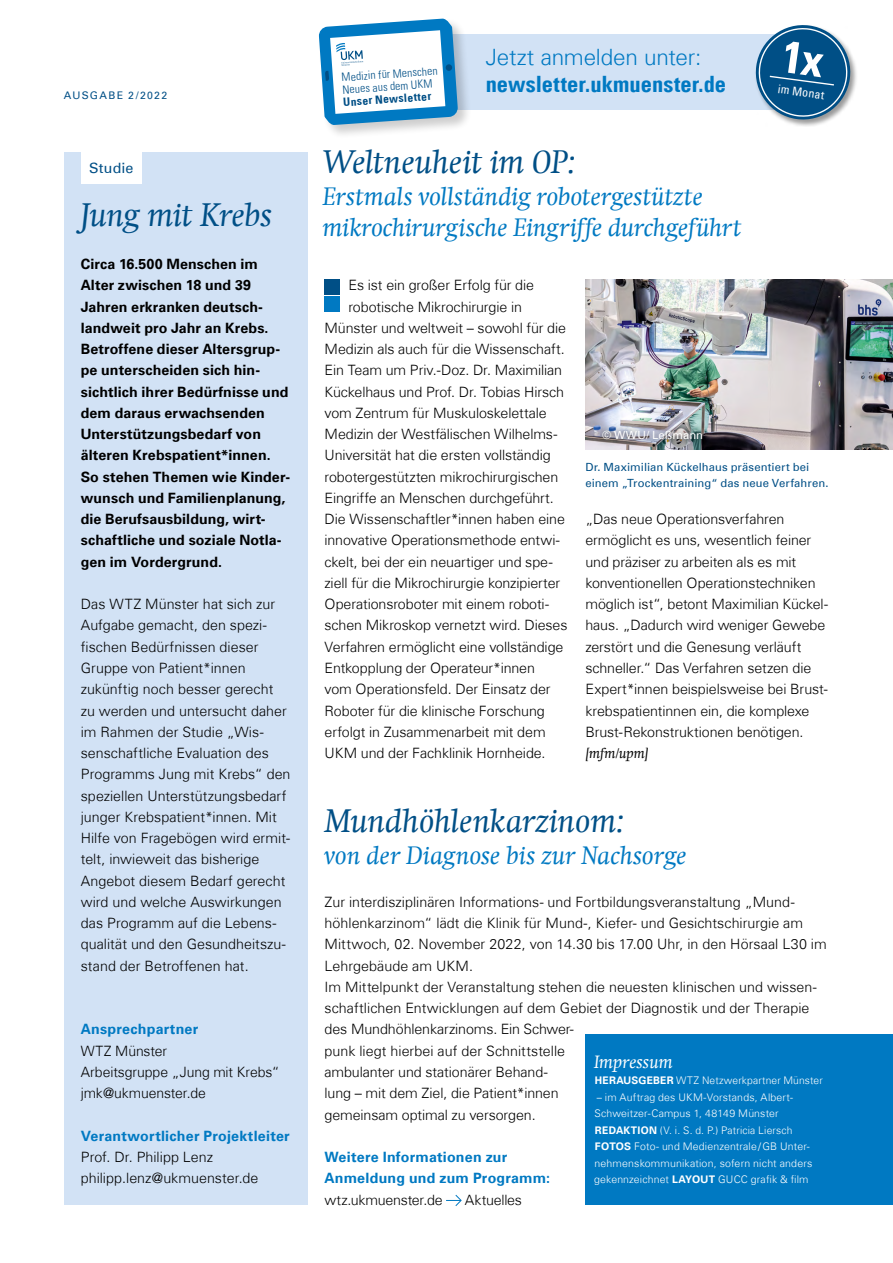
<style>
.page{position:relative;width:893px;height:1263px;background:#fff}
.page>*{position:absolute;margin:0;border:0;box-sizing:border-box;transform-origin:0 0}
.t1{font:italic 33px "Swift Com";letter-spacing:-.005em;color:#004f86}
.t2{font:italic 25.5px/31.5px "Swift Com";color:#0079c2}
.t3{font:22.5px "Univers Com 67 Bold Cond";letter-spacing:.005em;color:#0079c2}
.t4{font:300 22.5px "Univers Com 45";letter-spacing:-.01em;color:#0079c2}
.t5{font:italic 18px "Swift Com";letter-spacing:-.005em;color:#fff}
.t6{font:300 14.25px/21.3px "Univers Com 45";letter-spacing:-.005em;color:#000}
.t7{font:700 14.25px/21.3px "Univers Com 65";letter-spacing:.005em;color:#000}
.t8{font:700 14.25px/21.3px "Univers Com 65";letter-spacing:.015em;color:#0079c2}
.t9{font:italic 14.25px "Swift Com";color:#000}
.t10{font:14.25px "Univers Com 55 Roman";letter-spacing:.01em;color:#004f86}
.t11{font:condensed 12px "Univers Com 57";color:#fff}
.t12{font:11.55px/12.5px "Univers Com 47 Light Cond";color:#004f86}
.t13{font:11.55px "Univers Com 67 Bold Cond";color:#004f86}
.t14{font:11.25px/15.9px "Univers Com 55 Roman";letter-spacing:.01em;color:#004f86}
.t15{font:11.25px "Univers Com 55 Roman";letter-spacing:.01em;color:#fff}
.t16{font:300 10.5px/16.5px "Univers Com 45";letter-spacing:.015em;color:#fff}
.t17{font:10.5px "Univers Com 55 Roman";letter-spacing:.125em;color:#004f86}
.s1{font-family:"Univers Com 65";font-weight:700}
</style>
<div class="page">
<div style="left:329px;top:35px;width:492px;height:75px;background:#d2e2f5"></div>
<div style="left:317px;top:16px;width:154px;height:123px;background:#000;opacity:.2"></div>
<svg style="left:319px;top:18px;width:139px;height:107px;background:#a9d0e8"></svg>
<div style="left:754px;top:24px;width:104px;height:103px;background:#000;opacity:.4"></div>
<div style="left:64px;top:152px;width:244px;height:1052px;background:#d2e2f5"></div>
<div style="left:81px;top:152px;width:61px;height:32px;background:#fff"></div>
<div style="left:585px;top:1034px;width:308px;height:170px;background:#0079c2"></div>
<div style="left:325px;top:280px;width:15px;height:15px;background:#004f86"></div>
<div style="left:325px;top:296px;width:15px;height:15px;background:#0079c2"></div>
<svg style="left:446px;top:1194px;width:16px;height:12px"></svg>
<img style="left:585px;top:280px;width:308px;height:170px">
<div style="left:594px;top:422px;width:117px;height:25px;background:#000;opacity:.75"></div>
<svg style="left:753px;top:24px;width:100px;height:99px"></svg>
<p class="t17" style="left:64px;top:89px;width:105px">AUSGABE 2/2022</p>
<p class="t10" style="left:89px;top:159px;width:46px">Studie</p>
<h1 class="t1" style="left:81px;top:196px;width:193px">Jung mit Krebs</h1>
<p class="t7" style="left:81px;top:253px;width:211px">Circa 16.500 Menschen im<br>Alter zwischen 18 und 39<br>Jahren erkranken deutsch&shy;landweit pro Jahr an Krebs.<br>Betroffene dieser Altersgrup&shy;pe unterscheiden sich hin&shy;sichtlich ihrer Bedürfnisse und dem daraus erwachsenden<br>Unterstützungsbedarf von älteren Krebspatient*innen.<br>So stehen Themen wie Kinder&shy;wunsch und Familienplanung, die Berufsausbildung, wirt&shy;schaftliche und soziale Notla&shy;gen im Vordergrund.</p>
<p class="t6" style="left:81px;top:593px;width:211px">Das WTZ Münster hat sich zur<br>Aufgabe gemacht, den spezi&shy;fischen Bedürfnissen dieser<br>Gruppe von Patient*innen zukünftig noch besser gerecht zu werden und untersucht daher im Rahmen der Studie „Wis&shy;senschaftliche Evaluation des<br>Programms Jung mit Krebs“ den speziellen Unterstützungsbedarf junger Krebspatient*innen. Mit<br>Hilfe von Fragebögen wird ermit&shy;telt, inwieweit das bisherige<br>Angebot diesem Bedarf gerecht wird und welche Auswirkungen das Programm auf die Lebens&shy;qualität und den Gesundheitszu&shy;stand der Betroffenen hat.</p>
<p class="t8" style="left:81px;top:1019px;width:119px">Ansprechpartner</p>
<p class="t6" style="left:81px;top:1040px;width:200px">WTZ Münster<br>Arbeitsgruppe „Jung mit Krebs“ jmk@ukmuenster.de</p>
<p class="t8" style="left:81px;top:1125px;width:211px">Verantwortlicher Projektleiter</p>
<p class="t6" style="left:81px;top:1146px;width:179px">Prof. Dr. Philipp Lenz philipp.lenz@ukmuenster.de</p>
<p class="t12" style="left:341px;top:71px;width:98px;rotate:-4deg">Medizin für Menschen<br>Neues aus dem UKM</p>
<p class="t13" style="left:343px;top:95px;width:90px;rotate:-4deg">Unser Newsletter</p>
<h3 class="t4" style="left:486px;top:44px;width:217px">Jetzt anmelden unter:</h3>
<h3 class="t3" style="left:486px;top:71px;width:242px">newsletter.ukmuenster.de</h3>
<h1 class="t1" style="left:323px;top:143px;width:255px">Weltneuheit im OP:</h1>
<h2 class="t2" style="left:323px;top:180px;width:420px">Erstmals vollständig robotergestützte mikrochirurgische Eingriffe durchgeführt</h2>
<p class="t11" style="left:779px;top:81px;width:48px;rotate:8deg">im Monat</p>
<p class="t6" style="left:348px;top:274px;width:187px">Es ist ein großer Erfolg für die</p>
<p class="t6" style="left:348px;top:296px;width:175px">robotische Mikrochirurgie in</p>
<p class="t6" style="left:325px;top:317px;width:243px">Münster und weltweit – sowohl für die</p>
<p class="t6" style="left:325px;top:338px;width:242px">Medizin als auch für die Wissenschaft.</p>
<p class="t6" style="left:325px;top:360px;width:239px">Ein Team um Priv.-Doz. Dr. Maximilian</p>
<p class="t6" style="left:325px;top:381px;width:241px">Kückelhaus und Prof. Dr. Tobias Hirsch</p>
<p class="t6" style="left:325px;top:402px;width:224px">vom Zentrum für Muskuloskelettale</p>
<p class="t6" style="left:325px;top:423px;width:234px">Medizin der Westfälischen Wilhelms-</p>
<p class="t6" style="left:325px;top:445px;width:228px">Universität hat die ersten vollständig</p>
<p class="t6" style="left:325px;top:466px;width:235px">robotergestützten mikrochirurgischen</p>
<p class="t6" style="left:325px;top:487px;width:231px">Eingriffe an Menschen durchgeführt.</p>
<p class="t6" style="left:325px;top:508px;width:242px">Die Wissenschaftler*innen haben eine</p>
<p class="t6" style="left:325px;top:530px;width:237px">innovative Operationsmethode entwi-</p>
<p class="t6" style="left:325px;top:551px;width:230px">ckelt, bei der ein neuartiger und spe-</p>
<p class="t6" style="left:325px;top:572px;width:237px">ziell für die Mikrochirurgie konzipierter</p>
<p class="t6" style="left:325px;top:593px;width:226px">Operationsroboter mit einem roboti-</p>
<p class="t6" style="left:325px;top:615px;width:244px">schen Mikroskop vernetzt wird. Dieses</p>
<p class="t6" style="left:325px;top:636px;width:240px">Verfahren ermöglicht eine vollständige</p>
<p class="t6" style="left:325px;top:657px;width:212px">Entkopplung der Operateur*innen</p>
<p class="t6" style="left:325px;top:678px;width:228px">vom Operationsfeld. Der Einsatz der</p>
<p class="t6" style="left:325px;top:700px;width:222px">Roboter für die klinische Forschung</p>
<p class="t6" style="left:325px;top:721px;width:223px">erfolgt in Zusammenarbeit mit dem</p>
<p class="t6" style="left:325px;top:742px;width:223px">UKM und der Fachklinik Hornheide.</p>
<p class="t15" style="left:602px;top:428px;width:103px">© WWU/ Leßmann</p>
<p class="t14" style="left:585px;top:459px;width:245px">Dr. Maximilian Kückelhaus präsentiert bei einem „Trockentraining“ das neue Verfahren.</p>
<p class="t6" style="left:585px;top:508px;width:244px">„Das neue Operationsverfahren ermöglicht es uns, wesentlich feiner und präziser zu arbeiten als es mit konventionellen Operationstechniken möglich ist“, betont Maximilian Kückel&shy;haus. „Dadurch wird weniger Gewebe zerstört und die Genesung verläuft schneller.“ Das Verfahren setzen die Expert*innen beispielsweise bei Brust&shy;krebspatientinnen ein, die komplexe Brust-Rekonstruktionen benötigen.</p>
<p class="t9" style="left:585px;top:745px;width:65px">[mfm/upm]</p>
<h1 class="t1" style="left:325px;top:802px;width:302px">Mundhöhlenkarzinom:</h1>
<h2 class="t2" style="left:325px;top:839px;width:363px">von der Diagnose bis zur Nachsorge</h2>
<p class="t6" style="left:325px;top:891px;width:504px">Zur interdisziplinären Informations- und Fortbildungsveranstaltung „Mund&shy;höhlenkarzinom“ lädt die Klinik für Mund-, Kiefer- und Gesichtschirurgie am Mittwoch, 02. November 2022, von 14.30 bis 17.00 Uhr, in den Hörsaal L30 im Lehrgebäude am UKM.<br>Im Mittelpunkt der Veranstaltung stehen die neuesten klinischen und wissen&shy;schaftlichen Entwicklungen auf dem Gebiet der Diagnostik und der Therapie des Mundhöhlenkarzinoms. Ein Schwer-<br>punk liegt hierbei auf der Schnittstelle<br>ambulanter und stationärer Behand-<br>lung – mit dem Ziel, die Patient*innen<br>gemeinsam optimal zu versorgen.</p>
<p class="t8" style="left:325px;top:1146px;width:227px">Weitere Informationen zur<br>Anmeldung und zum Programm:</p>
<p class="t6" style="left:325px;top:1189px;width:120px">wtz.ukmuenster.de</p>
<p class="t6" style="left:465px;top:1189px;width:59px">Aktuelles</p>
<p class="t5" style="left:594px;top:1051px;width:80px">Impressum</p>
<p class="t16" style="left:595px;top:1072px;width:229px"><span class="s1">HERAUSGEBER</span> WTZ Netzwerkpartner Münster</p>
<p class="t16" style="left:594px;top:1089px;width:220px">– im Auftrag des UKM-Vorstands, Albert-Schweitzer-Campus 1, 48149 Münster <span class="s1">REDAKTION</span> (V. i. S. d. P.) Patricia Liersch <span class="s1">FOTOS</span> Foto- und Medienzentrale/GB Unter&shy;nehmenskommunikation, sofern nicht anders gekennzeichnet <span class="s1">LAYOUT</span> GUCC grafik &amp; film</p>
</div>
